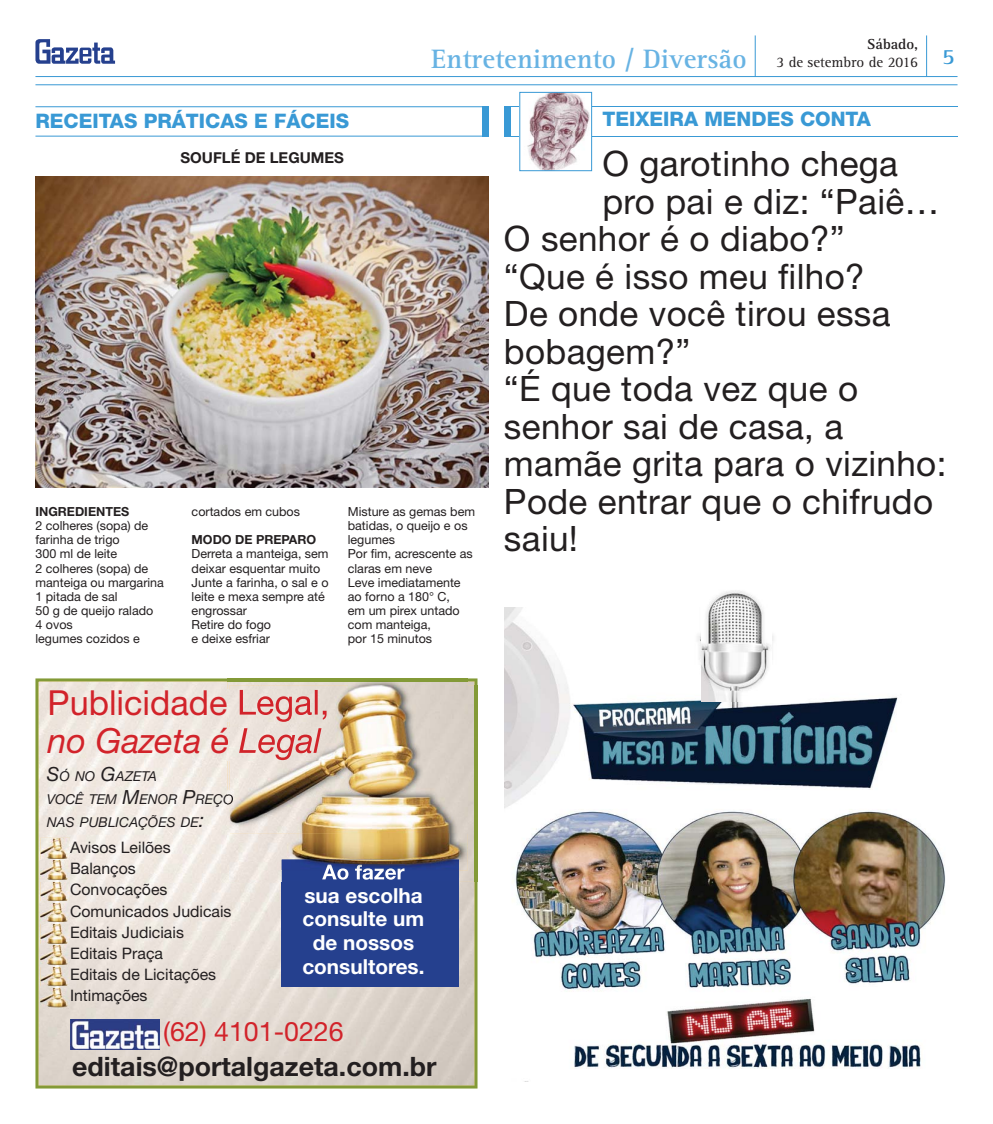
<style>
.page{position:relative;width:993px;height:1124px;background:#fff}
.page>*{position:absolute;margin:0;border:0;box-sizing:border-box;transform-origin:0 0}
.t1{font:35px "Helvetica Neue";letter-spacing:.01em;color:#231f20}
.t2{font:34.5px "Helvetica Neue";color:#d2232a}
.t3{font:italic 34.5px "Helvetica Neue";color:#d2232a}
.t4{font:700 27.5px "Rotis Serif";color:#68b3e3}
.t5{font:700 26.75px "Helvetica Neue";color:#231f20}
.t6{font:26.75px "Helvetica Neue";color:#d2232a}
.t7{font:700 20.75px/23.5px "Helvetica Neue";color:#fff;text-align:center}
.t8{font:800 20px "Helvetica Neue";color:#3999d5}
.t9{font:15.88px/21.1px "Helvetica Neue";color:#231f20}
.t10{font:700 15px "Helvetica Neue";color:#231f20}
.t11{font:700 15px "Rotis Serif";color:#231f20}
.t12{font:italic 13.62px/23.1px "Helvetica Neue";color:#231f20}
.t13{font:12.5px/14.1px "Helvetica Neue";color:#231f20}
.t14{font:700 12.5px "Helvetica Neue";color:#231f20}
.s1{font-weight:400;font-size:15px;color:#231f20}
.s2{font-size:22.5px;color:#3999d5}
.s3{font-size:19.5px}
</style>
<div class="page">
<hr style="left:35px;top:84px;width:922px;height:1px;background:#3999d5">
<hr style="left:35px;top:76px;width:922px;height:1px;background:#3999d5">
<hr style="left:925px;top:35px;width:1px;height:41px;background:#3999d5">
<hr style="left:754px;top:35px;width:1px;height:42px;background:#3999d5">
<svg style="left:35px;top:39px;width:80px;height:25px"></svg>
<hr style="left:35px;top:106px;width:454px;height:1px;background:#3999d5">
<hr style="left:35px;top:136px;width:454px;height:1px;background:#3999d5">
<div style="left:482px;top:106px;width:7px;height:30px;background:#3999d5"></div>
<svg style="left:35px;top:678px;width:442px;height:410px;background:#e3dcd2"></svg>
<img style="left:40px;top:837px;width:30px;height:171px">
<svg style="left:70px;top:841px;width:1px;height:12px"></svg>
<img style="left:40px;top:880px;width:30px;height:1px">
<img style="left:40px;top:965px;width:30px;height:1px">
<img style="left:40px;top:901px;width:30px;height:1px">
<img style="left:40px;top:986px;width:30px;height:1px">
<div style="left:282px;top:859px;width:177px;height:127px;background:#25408e"></div>
<img style="left:71px;top:1019px;width:89px;height:30px">
<img style="left:227px;top:678px;width:240px;height:11px">
<img style="left:227px;top:689px;width:2px;height:101px">
<svg style="left:227px;top:738px;width:2px;height:7px"></svg>
<img style="left:227px;top:807px;width:2px;height:63px">
<img style="left:459px;top:685px;width:19px;height:196px">
<img style="left:229px;top:870px;width:176px;height:11px">
<img style="left:322px;top:870px;width:82px;height:9px">
<img style="left:229px;top:685px;width:238px;height:185px">
<img style="left:229px;top:689px;width:100px;height:32px">
<img style="left:239px;top:689px;width:73px;height:32px">
<img style="left:229px;top:727px;width:66px;height:26px">
<img style="left:282px;top:859px;width:177px;height:11px">
<img style="left:322px;top:864px;width:82px;height:6px">
<svg style="left:227px;top:790px;width:6px;height:17px"></svg>
<img style="left:35px;top:177px;width:454px;height:310px">
<hr style="left:504px;top:136px;width:453px;height:1px;background:#3999d5">
<hr style="left:504px;top:106px;width:453px;height:1px;background:#3999d5">
<div style="left:504px;top:106px;width:6px;height:30px;background:#3999d5"></div>
<img style="left:521px;top:94px;width:68px;height:75px">
<div style="left:519px;top:92px;width:72px;height:79px;border:1px solid #3999d5"></div>
<img style="left:504px;top:607px;width:442px;height:462px">
<img style="left:701px;top:590px;width:69px;height:111px">
<p class="t11" style="left:866px;top:39px;width:52px">Sábado,</p>
<h3 class="t4" style="left:431px;top:49px;width:524px">Entretenimento / Diversão <span class="s1">3 de setembro de 2016</span> <span class="s2">5</span></h3>
<h3 class="t8" style="left:35px;top:114px;width:315px">RECEITAS PRÁTICAS E FÁCEIS</h3>
<p class="t10" style="left:180px;top:152px;width:165px">SOUFLÉ DE LEGUMES</p>
<p class="t14" style="left:35px;top:507px;width:95px">INGREDIENTES</p>
<p class="t13" style="left:35px;top:520px;width:130px">2 colheres (sopa) de farinha de trigo<br>300 ml de leite<br>2 colheres (sopa) de manteiga ou margarina<br>1 pitada de sal<br>50 g de queijo ralado<br>4 ovos<br>legumes cozidos e</p>
<p class="t13" style="left:191px;top:505px;width:110px">cortados em cubos</p>
<p class="t14" style="left:191px;top:535px;width:126px">MODO DE PREPARO</p>
<p class="t13" style="left:191px;top:548px;width:138px">Derreta a manteiga, sem deixar esquentar muito<br>Junte a farinha, o sal e o leite e mexa sempre até engrossar<br>Retire do fogo<br>e deixe esfriar</p>
<h2 class="t2" style="left:48px;top:689px;width:283px">Publicidade Legal,</h2>
<h2 class="t3" style="left:48px;top:728px;width:275px">no Gazeta é Legal</h2>
<p class="t12" style="left:47px;top:766px;width:188px"><span class="s3">S</span>Ó NO <span class="s3">G</span>AZETA<br>VOCÊ TEM <span class="s3">M</span>ENOR <span class="s3">P</span>REÇO<br>NAS PUBLICAÇÕES DE<span class="s3">:</span></p>
<p class="t13" style="left:348px;top:505px;width:129px">Misture as gemas bem batidas, o queijo e os legumes<br>Por fim, acrescente as claras em neve<br>Leve imediatamente ao forno a 180° C,<br>em um pirex untado com manteiga,<br>por 15 minutos</p>
<p class="t9" style="left:70px;top:838px;width:163px">Avisos Leilões<br>Balanços<br>Convocações<br>Comunicados Judicais<br>Editais Judiciais<br>Editais Praça<br>Editais de Licitações<br>Intimações</p>
<h3 class="t7" style="left:302px;top:885px;width:123px">sua escolha consulte um de nossos consultores.</h3>
<h3 class="t6" style="left:163px;top:1021px;width:182px">(62) 4101-0226</h3>
<h3 class="t5" style="left:72px;top:1056px;width:366px">editais@portalgazeta.com.br</h3>
<h3 class="t8" style="left:602px;top:112px;width:270px">TEIXEIRA MENDES CONTA</h3>
<h1 class="t1" style="left:602px;top:151px;width:297px">O garotinho chega</h1>
<h1 class="t1" style="left:602px;top:188px;width:338px">pro pai e diz: “Paiê…</h1>
<h1 class="t1" style="left:504px;top:226px;width:342px">O senhor é o diabo?”</h1>
<h1 class="t1" style="left:504px;top:263px;width:362px">“Que é isso meu filho?</h1>
<h1 class="t1" style="left:504px;top:301px;width:388px">De onde você tirou essa</h1>
<h1 class="t1" style="left:504px;top:338px;width:188px">bobagem?”</h1>
<h1 class="t1" style="left:504px;top:376px;width:355px">“É que toda vez que o</h1>
<h1 class="t1" style="left:504px;top:413px;width:340px">senhor sai de casa, a</h1>
<h1 class="t1" style="left:504px;top:451px;width:444px">mamãe grita para o vizinho:</h1>
<h1 class="t1" style="left:504px;top:488px;width:430px">Pode entrar que o chifrudo</h1>
<h1 class="t1" style="left:504px;top:526px;width:75px">saiu!</h1>
</div>
